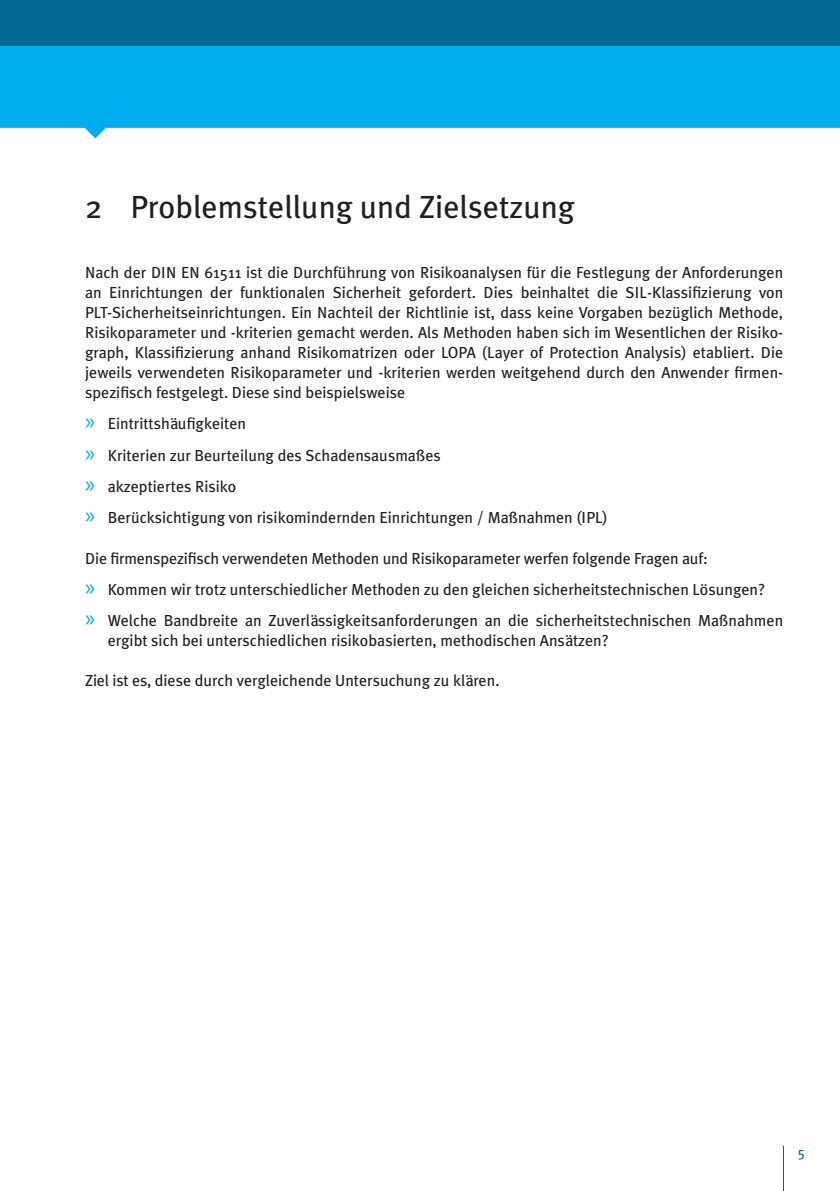
<style>
.page{position:relative;width:840px;height:1191px;background:#fff}
.page>*{position:absolute;margin:0;border:0;box-sizing:border-box;transform-origin:0 0}
.t1{font:32px "Meta Plus";color:#231f20}
.t2{font:16px/20px "Meta Plus";color:#231f20}
.t3{font:14px "Meta Plus";color:#006893}
.s1{font-family:"Myriad Pro";font-size:24px;color:#00aeef}
</style>
<div class="page">
<svg style="left:1px;top:45px;width:838px;height:93px;fill:#00aeef"></svg>
<hr style="left:782px;top:1145px;width:1px;height:46px;background:#006893">
<svg style="left:0;top:45px;width:1px;height:83px"></svg>
<div style="left:0;top:0;width:839px;height:45px;background:#006893"></div>
<h1 class="t1" style="left:85px;top:188px;width:491px">2 Problemstellung und Zielsetzung</h1>
<p class="t2" style="left:85px;top:262px;width:699px;text-align:justify">Nach der DIN EN 61511 ist die Durchführung von Risikoanalysen für die Festlegung der Anforderungen an Einrichtungen der funktionalen Sicherheit gefordert. Dies beinhaltet die SIL-Klassifizierung von PLT-Sicherheitseinrichtungen. Ein Nachteil der Richtlinie ist, dass keine Vorgaben bezüglich Methode, Risikoparameter und -kriterien gemacht werden. Als Methoden haben sich im Wesentlichen der Risiko&shy;graph, Klassifizierung anhand Risikomatrizen oder LOPA (Layer of Protection Analysis) etabliert. Die jeweils verwendeten Risikoparameter und -kriterien werden weitgehend durch den Anwender firmen&shy;spezifisch festgelegt. Diese sind beispielsweise</p>
<p class="t2" style="left:85px;top:408px;width:524px;line-height:31.4px"><span class="s1">»</span> Eintrittshäufigkeiten<br><span class="s1">»</span> Kriterien zur Beurteilung des Schadensausmaßes<br><span class="s1">»</span> akzeptiertes Risiko<br><span class="s1">»</span> Berücksichtigung von risikomindernden Einrichtungen / Maßnahmen (IPL)</p>
<p class="t2" style="left:85px;top:542px;width:699px;line-height:31.4px">Die firmenspezifisch verwendeten Methoden und Risikoparameter werfen folgende Fragen auf:<br><span class="s1">»</span> Kommen wir trotz unterschiedlicher Methoden zu den gleichen sicherheitstechnischen Lösungen?<br><span class="s1">»</span> Welche Bandbreite an Zuverlässigkeitsanforderungen an die sicherheitstechnischen Maßnahmen</p>
<p class="t2" style="left:108px;top:630px;width:502px">ergibt sich bei unterschiedlichen risikobasierten, methodischen Ansätzen?</p>
<p class="t2" style="left:85px;top:670px;width:415px">Ziel ist es, diese durch vergleichende Untersuchung zu klären.</p>
<p class="t3" style="left:797px;top:1143px;width:9px">5</p>
</div>
